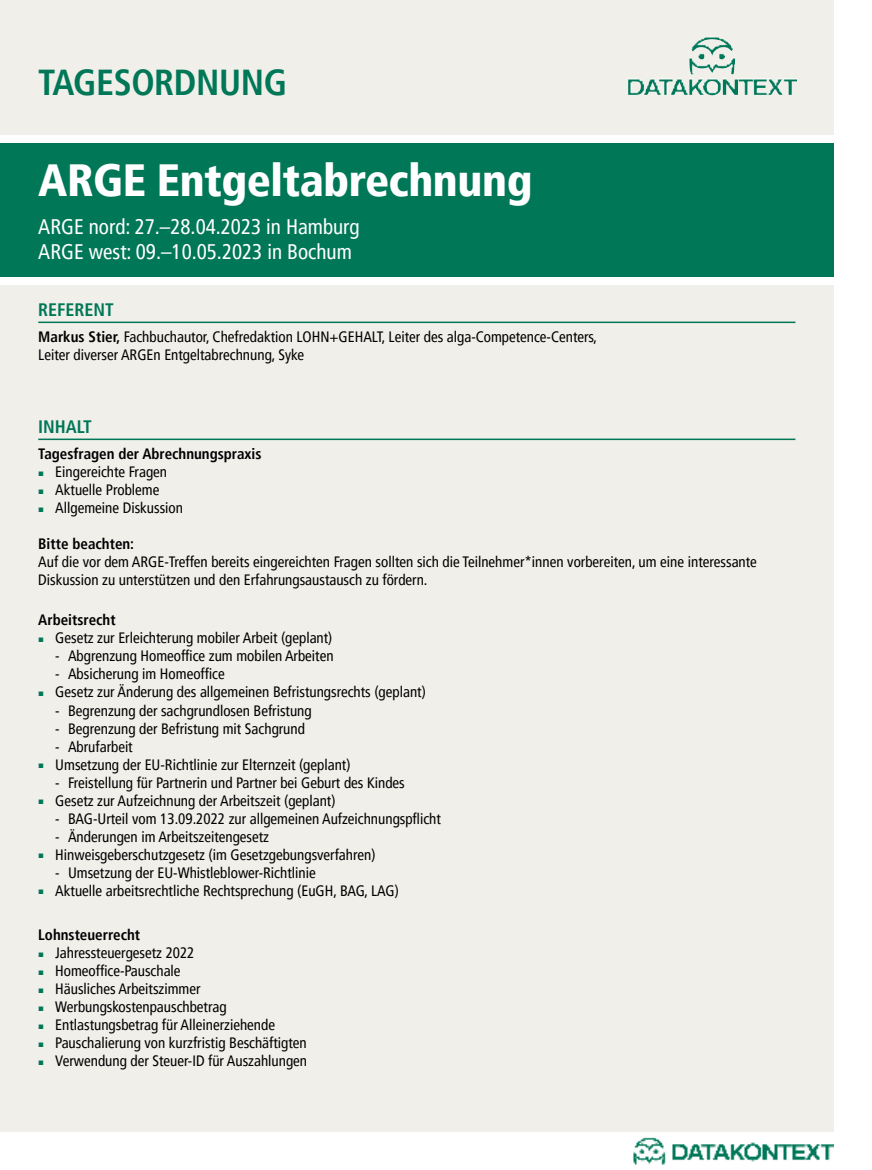
<style>
.page{position:relative;width:872px;height:1170px;background:#fff}
.page>*{position:absolute;margin:0;border:0;box-sizing:border-box;transform-origin:0 0}
.t1{font:900 condensed 45px "Frutiger LT Pro";letter-spacing:-.01em;color:#fff}
.t2{font:700 condensed 36px "Frutiger LT Pro";letter-spacing:-.01em;color:#007757}
.t3{font:condensed 21px/25.5px "Frutiger LT Pro";color:#fff}
.t4{font:700 condensed 18px "Frutiger LT Pro";color:#007757}
.t5{font:condensed 15px/18px "Frutiger LT Pro";color:#000}
.t6{font:700 condensed 15px "Frutiger LT Pro";color:#000}
.s1{font-weight:700}
.s2{color:#007757}
</style>
<div class="page">
<div style="left:0;top:285px;width:833px;height:846px;background:#f0efea"></div>
<div style="left:0;top:142px;width:833px;height:134px;background:#007757"></div>
<div style="left:0;top:0;width:833px;height:134px;background:#f0efea"></div>
<img style="left:691px;top:37px;width:20px;height:15px">
<img style="left:634px;top:1137px;width:200px;height:28px">
<hr style="left:38px;top:438px;width:757px;height:2px;background:#007757">
<hr style="left:38px;top:321px;width:757px;height:2px;background:#007757">
<h2 class="t2" style="left:38px;top:61px;width:250px">TAGESORDNUNG</h2>
<h1 class="t1" style="left:38px;top:153px;width:496px">ARGE Entgeltabrechnung</h1>
<h3 class="t3" style="left:38px;top:214px;width:323px">ARGE nord: 27.–28.04.2023 in Hamburg<br>ARGE west: 09.–10.05.2023 in Bochum</h3>
<p class="t4" style="left:38px;top:298px;width:77px">REFERENT</p>
<p class="t5" style="left:38px;top:328px;width:560px"><span class="s1">Markus Stier,</span> Fachbuchautor, Chefredaktion LOHN+GEHALT, Leiter des alga-Competence-Centers,<br>Leiter diverser ARGEn Entgeltabrechnung, Syke</p>
<p class="t4" style="left:38px;top:415px;width:55px">INHALT</p>
<p class="t6" style="left:38px;top:445px;width:225px">Tagesfragen der Abrechnungspraxis</p>
<p class="t5" style="left:38px;top:463px;width:130px"><span class="s2">▪</span> Eingereichte Fragen</p>
<p class="t5" style="left:38px;top:481px;width:123px"><span class="s2">▪</span> Aktuelle Probleme</p>
<p class="t5" style="left:38px;top:499px;width:146px"><span class="s2">▪</span> Allgemeine Diskussion</p>
<p class="t6" style="left:38px;top:535px;width:97px">Bitte beachten:</p>
<p class="t5" style="left:38px;top:553px;width:720px">Auf die vor dem ARGE-Treffen bereits eingereichten Fragen sollten sich die Teilnehmer*innen vorbereiten, um eine interessante<br>Diskussion zu unterstützen und den Erfahrungsaustausch zu fördern.</p>
<p class="t6" style="left:38px;top:611px;width:79px">Arbeitsrecht</p>
<p class="t5" style="left:38px;top:629px;width:296px"><span class="s2">▪</span> Gesetz zur Erleichterung mobiler Arbeit (geplant)</p>
<p class="t5" style="left:55px;top:647px;width:280px">- Abgrenzung Homeoffice zum mobilen Arbeiten</p>
<p class="t5" style="left:55px;top:665px;width:171px">- Absicherung im Homeoffice</p>
<p class="t5" style="left:38px;top:683px;width:389px"><span class="s2">▪</span> Gesetz zur Änderung des allgemeinen Befristungsrechts (geplant)</p>
<p class="t5" style="left:55px;top:701px;width:258px">- Begrenzung der sachgrundlosen Befristung</p>
<p class="t5" style="left:55px;top:719px;width:251px">- Begrenzung der Befristung mit Sachgrund</p>
<p class="t5" style="left:55px;top:737px;width:79px">- Abrufarbeit</p>
<p class="t5" style="left:38px;top:755px;width:314px"><span class="s2">▪</span> Umsetzung der EU-Richtlinie zur Elternzeit (geplant)</p>
<p class="t5" style="left:55px;top:773px;width:351px">- Freistellung für Partnerin und Partner bei Geburt des Kindes</p>
<p class="t5" style="left:38px;top:791px;width:299px"><span class="s2">▪</span> Gesetz zur Aufzeichnung der Arbeitszeit (geplant)</p>
<p class="t5" style="left:55px;top:809px;width:387px">- BAG-Urteil vom 13.09.2022 zur allgemeinen Aufzeichnungspflicht</p>
<p class="t5" style="left:55px;top:827px;width:215px">- Änderungen im Arbeitszeitengesetz</p>
<p class="t5" style="left:38px;top:845px;width:339px"><span class="s2">▪</span> Hinweisgeberschutzgesetz (im Gesetzgebungsverfahren)</p>
<p class="t5" style="left:55px;top:863px;width:262px">- Umsetzung der EU-Whistleblower-Richtlinie</p>
<p class="t5" style="left:38px;top:881px;width:362px"><span class="s2">▪</span> Aktuelle arbeitsrechtliche Rechtsprechung (EuGH, BAG, LAG)</p>
<p class="t6" style="left:38px;top:925px;width:103px">Lohnsteuerrecht</p>
<p class="t5" style="left:38px;top:943px;width:158px"><span class="s2">▪</span> Jahressteuergesetz 2022</p>
<p class="t5" style="left:38px;top:961px;width:144px"><span class="s2">▪</span> Homeoffice-Pauschale</p>
<p class="t5" style="left:38px;top:979px;width:164px"><span class="s2">▪</span> Häusliches Arbeitszimmer</p>
<p class="t5" style="left:38px;top:997px;width:190px"><span class="s2">▪</span> Werbungskostenpauschbetrag</p>
<p class="t5" style="left:38px;top:1015px;width:238px"><span class="s2">▪</span> Entlastungsbetrag für Alleinerziehende</p>
<p class="t5" style="left:38px;top:1033px;width:270px"><span class="s2">▪</span> Pauschalierung von kurzfristig Beschäftigten</p>
<p class="t5" style="left:38px;top:1051px;width:270px"><span class="s2">▪</span> Verwendung der Steuer-ID für Auszahlungen</p>
</div>
